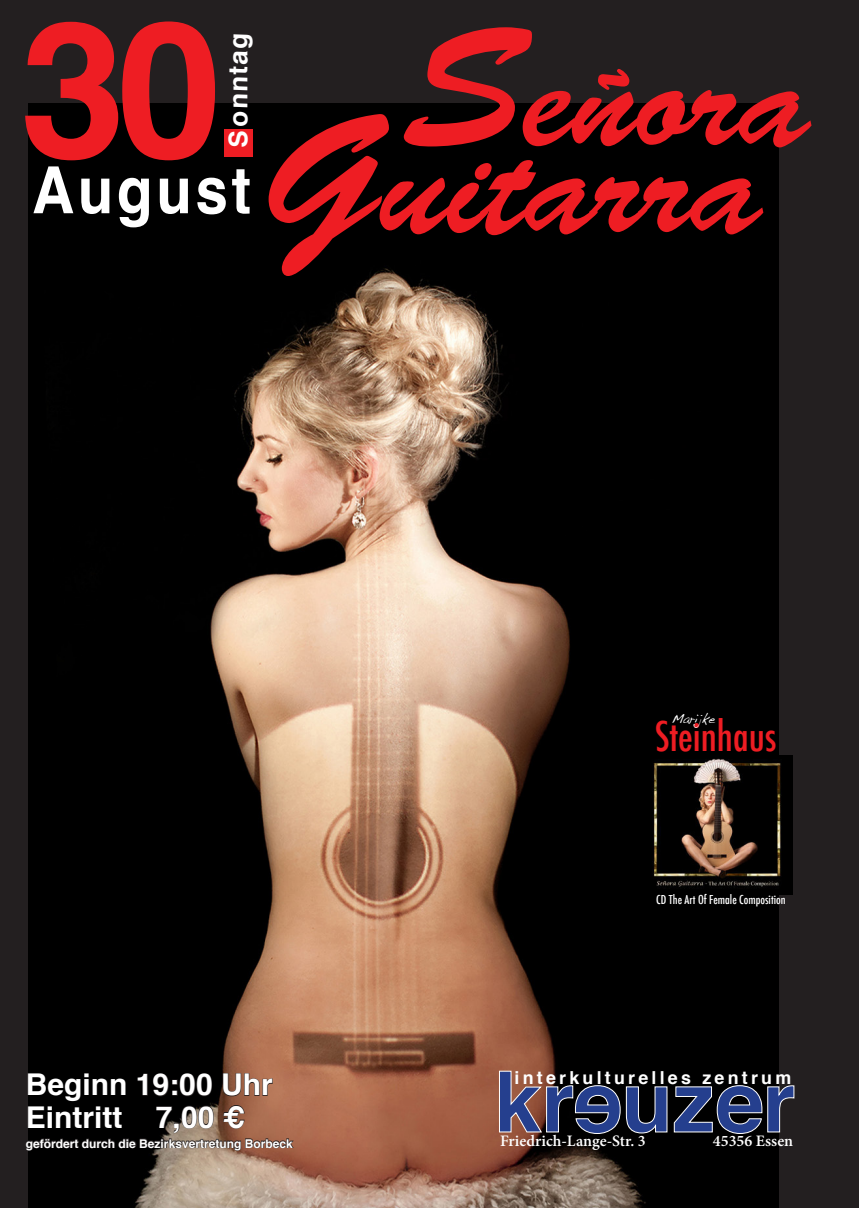
<style>
.page{position:relative;width:859px;height:1208px;background:#231f20}
.page>*{position:absolute;margin:0;border:0;box-sizing:border-box;transform-origin:0 0}
.t1{font:700 190px "Helvetica";color:#ee1d23}
.t2{font:140px "Brush Script Std";color:#ee1d23}
.t3{font:700 65px "Helvetica";letter-spacing:.06em;color:#fff;scale:.9 1}
.t4{font:500 condensed 39.8px "Futura";color:#ee1d23}
.t5{font:700 30px/32.2px "Helvetica";color:#fff}
.t6{font:700 26px "Helvetica";color:#fff}
.t7{font:700 17.9px "Helvetica";letter-spacing:.18em;color:#fff}
.t8{font:600 16px "Minion Pro";color:#fff}
.t9{font:13.3px "Handwriting Dakota";letter-spacing:-.02em;color:#fff}
.t10{font:700 12px "Helvetica";color:#fff}
.t11{font:500 condensed 12px "Futura";color:#fff}
.s1{font-size:170px}
</style>
<div class="page">
<img style="left:28px;top:103px;width:750px;height:1105px">
<svg style="left:499px;top:1070px;width:295px;height:64px;background:#30344f"></svg>
<svg style="left:137px;top:1073px;width:76px;height:24px"></svg>
<svg style="left:222px;top:1072px;width:51px;height:24px"></svg>
<svg style="left:28px;top:1104px;width:267px;height:47px;background:#3e2d24"></svg>
<img style="left:643px;top:755px;width:150px;height:139px">
<h1 class="t1" style="left:20px;top:-63px;width:247px">30.</h1>
<h3 class="t6" style="left:217px;top:148px;width:117px;rotate:-90deg">Sonntag</h3>
<h3 class="t3" style="left:32px;top:138px;width:245px">August</h3>
<h2 class="t2" style="left:403px;top:20px;width:409px"><span class="s1">S</span>eñora</h2>
<h2 class="t2" style="left:263px;top:107px;width:501px"><span class="s1">G</span>uitarra</h2>
<p class="t9" style="left:671px;top:710px;width:45px">Marijke</p>
<h3 class="t4" style="left:655px;top:710px;width:123px">Steinhaus</h3>
<p class="t11" style="left:656px;top:891px;width:131px">CD The Art Of Female Composition</p>
<h3 class="t5" style="left:26px;top:1069px;width:248px">Beginn 19:00 Uhr<br>Eintritt 7,00 €</h3>
<p class="t10" style="left:26px;top:1133px;width:268px">gefördert durch die Bezirksvertretung Borbeck</p>
<h3 class="t7" style="left:515px;top:1063px;width:278px">interkulturelles zentrum</h3>
<h3 class="t8" style="left:500px;top:1129px;width:147px">Friedrich-Lange-Str. 3</h3>
<h3 class="t8" style="left:713px;top:1129px;width:82px">45356 Essen</h3>
</div>
